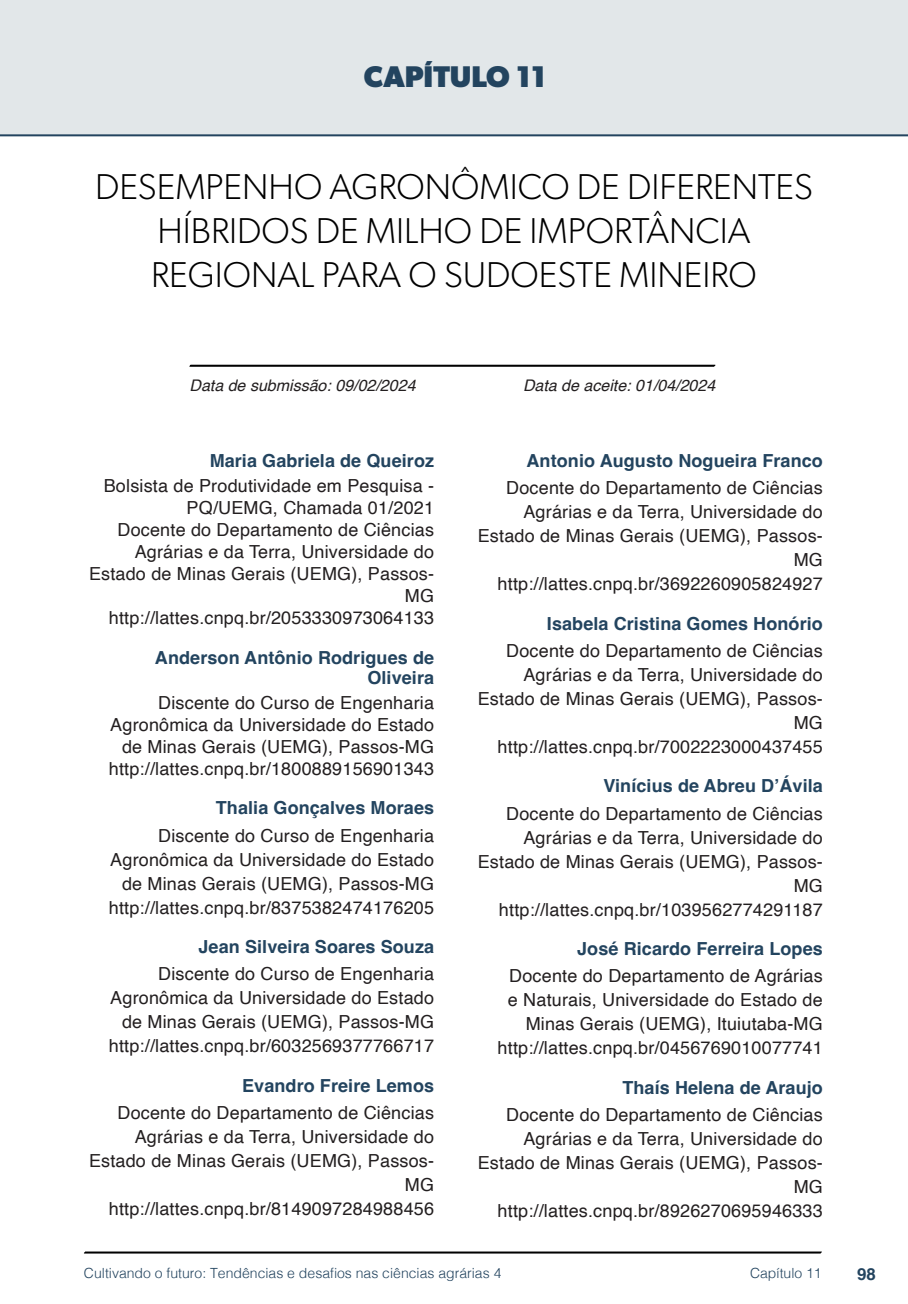
<style>
.page{position:relative;width:908px;height:1304px;background:#fff}
.page>*{position:absolute;margin:0;border:0;box-sizing:border-box;transform-origin:0 0}
.nome_artigos{font:300 36px/44px "Gibson";color:#000;text-align:center}
.capítulos{font:700 30px "Gibson";color:#23445f}
.info_autores{font:18px/24px "Helvetica";letter-spacing:.01em;color:#231f20;text-align:right}
.nome_autores{font:700 18px/20px "Helvetica";letter-spacing:.005em;color:#23445f;text-align:right}
.t1{font:700 16.8px "Helvetica";color:#23445f}
.data{font:italic 16px "Helvetica";color:#231f20}
.t2{font:300 14px "Helvetica";color:#23445f}
</style>
<div class="page">
<svg style="left:84px;top:1251px;width:737px;height:3px"></svg>
<div style="left:0;top:0;width:907px;height:136px;background:#e2e7e9"></div>
<svg style="left:189px;top:364px;width:526px;height:3px"></svg>
<div style="left:44px;top:72px;width:68px;height:61px;background:#e2e7e9"></div>
<p class="capítulos" style="left:364px;top:58px;width:183px">CAPÍTULO 11</p>
<p class="nome_artigos" style="left:95px;top:164px;width:719px">DESEMPENHO AGRONÔMICO DE DIFERENTES<br>HÍBRIDOS DE MILHO DE IMPORTÂNCIA<br>REGIONAL PARA O SUDOESTE MINEIRO</p>
<p class="data" style="left:189px;top:373px;width:227px">Data de submissão: 09/02/2024</p>
<p class="data" style="left:523px;top:373px;width:194px">Data de aceite: 01/04/2024</p>
<p class="nome_autores" style="left:209px;top:453px;width:226px">Maria Gabriela de Queiroz</p>
<p class="info_autores" style="left:104px;top:476px;width:331px;line-height:22px">Bolsista de Produtividade em Pesquisa -<br>PQ/UEMG, Chamada 01/2021</p>
<p class="info_autores" style="left:89px;top:520px;width:346px;line-height:22px">Docente do Departamento de Ciências<br>Agrárias e da Terra, Universidade do<br>Estado de Minas Gerais (UEMG), Passos-<br>MG</p>
<p class="info_autores" style="left:109px;top:607px;width:326px">http://lattes.cnpq.br/2053330973064133</p>
<p class="nome_autores" style="left:155px;top:649px;width:280px">Anderson Antônio Rodrigues de<br>Oliveira</p>
<p class="info_autores" style="left:110px;top:692px;width:325px;line-height:22px">Discente do Curso de Engenharia<br>Agronômica da Universidade do Estado de Minas Gerais (UEMG), Passos-MG</p>
<p class="info_autores" style="left:109px;top:757px;width:326px">http://lattes.cnpq.br/1800889156901343</p>
<p class="nome_autores" style="left:216px;top:800px;width:220px">Thalia Gonçalves Moraes</p>
<p class="info_autores" style="left:110px;top:824px;width:325px">Discente do Curso de Engenharia<br>Agronômica da Universidade do Estado de Minas Gerais (UEMG), Passos-MG</p>
<p class="info_autores" style="left:109px;top:896px;width:326px">http://lattes.cnpq.br/8375382474176205</p>
<p class="nome_autores" style="left:198px;top:939px;width:237px">Jean Silveira Soares Souza</p>
<p class="info_autores" style="left:110px;top:963px;width:325px">Discente do Curso de Engenharia<br>Agronômica da Universidade do Estado de Minas Gerais (UEMG), Passos-MG</p>
<p class="info_autores" style="left:109px;top:1035px;width:326px">http://lattes.cnpq.br/6032569377766717</p>
<p class="nome_autores" style="left:242px;top:1077px;width:193px">Evandro Freire Lemos</p>
<p class="info_autores" style="left:89px;top:1101px;width:346px">Docente do Departamento de Ciências<br>Agrárias e da Terra, Universidade do<br>Estado de Minas Gerais (UEMG), Passos-<br>MG</p>
<p class="info_autores" style="left:109px;top:1197px;width:326px">http://lattes.cnpq.br/8149097284988456</p>
<p class="nome_autores" style="left:526px;top:453px;width:298px">Antonio Augusto Nogueira Franco</p>
<p class="info_autores" style="left:477px;top:477px;width:346px">Docente do Departamento de Ciências<br>Agrárias e da Terra, Universidade do<br>Estado de Minas Gerais (UEMG), Passos-<br>MG</p>
<p class="info_autores" style="left:497px;top:573px;width:326px">http://lattes.cnpq.br/3692260905824927</p>
<p class="nome_autores" style="left:546px;top:615px;width:277px">Isabela Cristina Gomes Honório</p>
<p class="info_autores" style="left:477px;top:639px;width:346px">Docente do Departamento de Ciências<br>Agrárias e da Terra, Universidade do<br>Estado de Minas Gerais (UEMG), Passos-<br>MG</p>
<p class="info_autores" style="left:497px;top:735px;width:326px">http://lattes.cnpq.br/7002223000437455</p>
<p class="nome_autores" style="left:603px;top:778px;width:221px">Vinícius de Abreu D’Ávila</p>
<p class="info_autores" style="left:477px;top:802px;width:346px">Docente do Departamento de Ciências<br>Agrárias e da Terra, Universidade do<br>Estado de Minas Gerais (UEMG), Passos-<br>MG</p>
<p class="info_autores" style="left:498px;top:898px;width:325px">http://lattes.cnpq.br/1039562774291187</p>
<p class="nome_autores" style="left:577px;top:941px;width:247px">José Ricardo Ferreira Lopes</p>
<p class="info_autores" style="left:507px;top:965px;width:316px">Docente do Departamento de Agrárias e Naturais, Universidade do Estado de<br>Minas Gerais (UEMG), Ituiutaba-MG</p>
<p class="info_autores" style="left:497px;top:1037px;width:326px">http://lattes.cnpq.br/0456769010077741</p>
<p class="nome_autores" style="left:622px;top:1079px;width:202px">Thaís Helena de Araujo</p>
<p class="info_autores" style="left:477px;top:1103px;width:346px">Docente do Departamento de Ciências<br>Agrárias e da Terra, Universidade do<br>Estado de Minas Gerais (UEMG), Passos-<br>MG</p>
<p class="info_autores" style="left:497px;top:1199px;width:326px">http://lattes.cnpq.br/8926270695946333</p>
<p class="t2" style="left:84px;top:1261px;width:419px">Cultivando o futuro: Tendências e desafios nas ciências agrárias 4</p>
<p class="t2" style="left:749px;top:1261px;width:73px">Capítulo 11</p>
<p class="t1" style="left:856px;top:1264px;width:20px">98</p>
</div>
